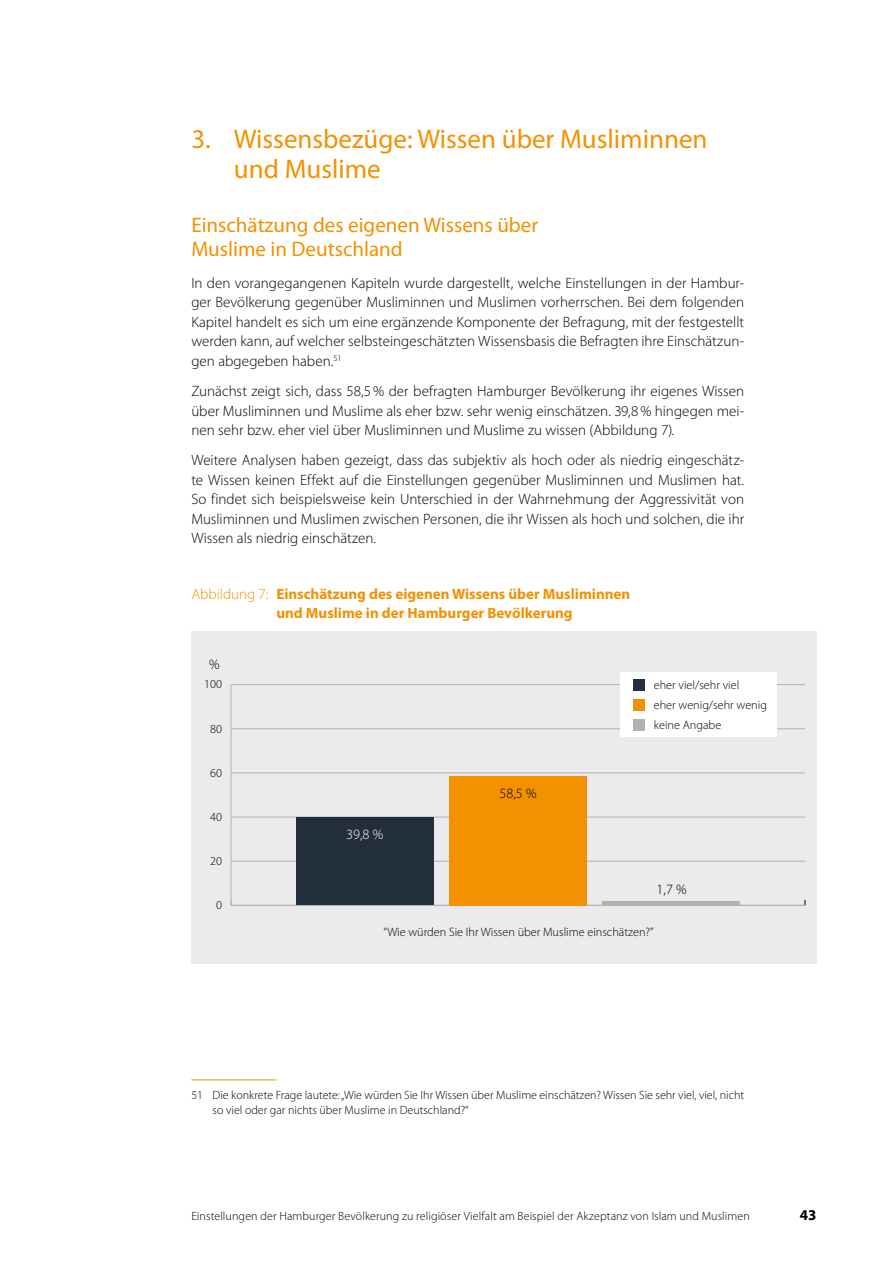
<style>
.page{position:relative;width:893px;height:1263px;background:#fff}
.page>*{position:absolute;margin:0;border:0;box-sizing:border-box;transform-origin:0 0}
._05_TIT_2{font:27px/30px "Myriad Pro";color:#f39100}
._06_TIT_3{font:21px/24px "Myriad Pro";color:#f39100}
._01_Fließtext{font:300 15px/19.5px "Myriad Pro";color:#000;text-align:justify}
.TIT_Graf{font:700 15px/19.5px "Myriad Pro";color:#f39100}
.t1{font:700 15px "Myriad Pro";color:#000}
.t2{font:300 14.25px "Myriad Pro";color:#000}
.t3{font:300 14.25px "Myriad Pro";color:#fff}
.t4{font:300 12.15px/19.6px "Myriad Pro";color:#000}
._03_Fußnote{font:300 12px/15px "Myriad Pro";color:#000}
.s1{font-weight:300}
</style>
<div class="page">
<hr style="left:191px;top:1079px;width:85px;height:1px;background:#f39100">
<div style="left:191px;top:631px;width:625px;height:333px;background:#ebebed"></div>
<hr style="left:231px;top:685px;width:1px;height:220px;background:#b1b2b3">
<hr style="left:231px;top:905px;width:574px;height:1px;background:#b1b2b3">
<hr style="left:231px;top:861px;width:574px;height:1px;background:#b1b2b3">
<hr style="left:231px;top:817px;width:574px;height:1px;background:#b1b2b3">
<hr style="left:231px;top:773px;width:574px;height:1px;background:#b1b2b3">
<hr style="left:231px;top:728px;width:574px;height:1px;background:#b1b2b3">
<hr style="left:231px;top:684px;width:574px;height:1px;background:#b1b2b3">
<hr style="left:602px;top:901px;width:138px;height:4px;background:#b1b2b3">
<div style="left:449px;top:776px;width:138px;height:129px;background:#f39100"></div>
<div style="left:296px;top:817px;width:138px;height:88px;background:#222e3c"></div>
<div style="left:620px;top:672px;width:157px;height:65px;background:#fff"></div>
<div style="left:633px;top:679px;width:12px;height:12px;background:#222e3c"></div>
<div style="left:633px;top:699px;width:12px;height:12px;background:#f39100"></div>
<div style="left:633px;top:719px;width:12px;height:11px;background:#b1b2b3"></div>
<p class="_05_TIT_2" style="left:234px;top:123px;width:475px;text-indent:-43px">3. Wissensbezüge: Wissen über Musliminnen und Muslime</p>
<p class="_06_TIT_3" style="left:191px;top:212px;width:348px">Einschätzung des eigenen Wissens über<br>Muslime in Deutschland</p>
<p class="_01_Fließtext" style="left:191px;top:273px;width:554px">In den vorangegangenen Kapiteln wurde dargestellt, welche Einstellungen in der Hambur&shy;ger Bevölkerung gegenüber Musliminnen und Muslimen vorherrschen. Bei dem folgenden Kapitel handelt es sich um eine ergänzende Komponente der Befragung, mit der festgestellt werden kann, auf welcher selbsteingeschätzten Wissensbasis die Befragten ihre Einschätzun&shy;gen abgegeben haben.<sup>51</sup></p>
<p class="_01_Fließtext" style="left:191px;top:381px;width:554px">Zunächst zeigt sich, dass 58,5% der befragten Hamburger Bevölkerung ihr eigenes Wissen über Musliminnen und Muslime als eher bzw. sehr wenig einschätzen. 39,8% hingegen mei&shy;nen sehr bzw. eher viel über Musliminnen und Muslime zu wissen (Abbildung 7).</p>
<p class="_01_Fließtext" style="left:191px;top:450px;width:554px">Weitere Analysen haben gezeigt, dass das subjektiv als hoch oder als niedrig eingeschätz&shy;te Wissen keinen Effekt auf die Einstellungen gegenüber Musliminnen und Muslimen hat.<br>So findet sich beispielsweise kein Unterschied in der Wahrnehmung der Aggressivität von Musliminnen und Muslimen zwischen Personen, die ihr Wissen als hoch und solchen, die ihr Wissen als niedrig einschätzen.</p>
<p class="TIT_Graf" style="left:276px;top:583px;width:355px;text-indent:-85px"><span class="s1">Abbildung 7:</span> Einschätzung des eigenen Wissens über Musliminnen und Muslime in der Hamburger Bevölkerung</p>
<p class="t2" style="left:209px;top:656px;width:12px">%</p>
<p class="t4" style="left:204px;top:674px;width:19px">100</p>
<p class="t4" style="left:210px;top:718px;width:13px">80</p>
<p class="t4" style="left:210px;top:763px;width:13px">60</p>
<p class="t4" style="left:210px;top:807px;width:13px">40</p>
<p class="t4" style="left:210px;top:851px;width:13px">20</p>
<p class="t4" style="left:216px;top:895px;width:7px">0</p>
<p class="t3" style="left:346px;top:826px;width:38px">39,8 %</p>
<p class="t2" style="left:500px;top:785px;width:38px">58,5 %</p>
<p class="t4" style="left:654px;top:675px;width:115px">eher viel/sehr viel<br>eher wenig/sehr wenig keine Angabe</p>
<p class="t2" style="left:657px;top:880px;width:31px">1,7 %</p>
<p class="t4" style="left:383px;top:922px;width:272px">“Wie würden Sie Ihr Wissen über Muslime einschätzen?”</p>
<p class="_03_Fußnote" style="left:213px;top:1087px;width:533px;text-indent:-21px">51 Die konkrete Frage lautete: „Wie würden Sie Ihr Wissen über Muslime einschätzen? Wissen Sie sehr viel, viel, nicht so viel oder gar nichts über Muslime in Deutschland?“</p>
<p class="_03_Fußnote" style="left:191px;top:1209px;width:560px">Einstellungen der Hamburger Bevölkerung zu religiöser Vielfalt am Beispiel der Akzeptanz von Islam und Muslimen</p>
<p class="t1" style="left:800px;top:1205px;width:18px">43</p>
</div>
